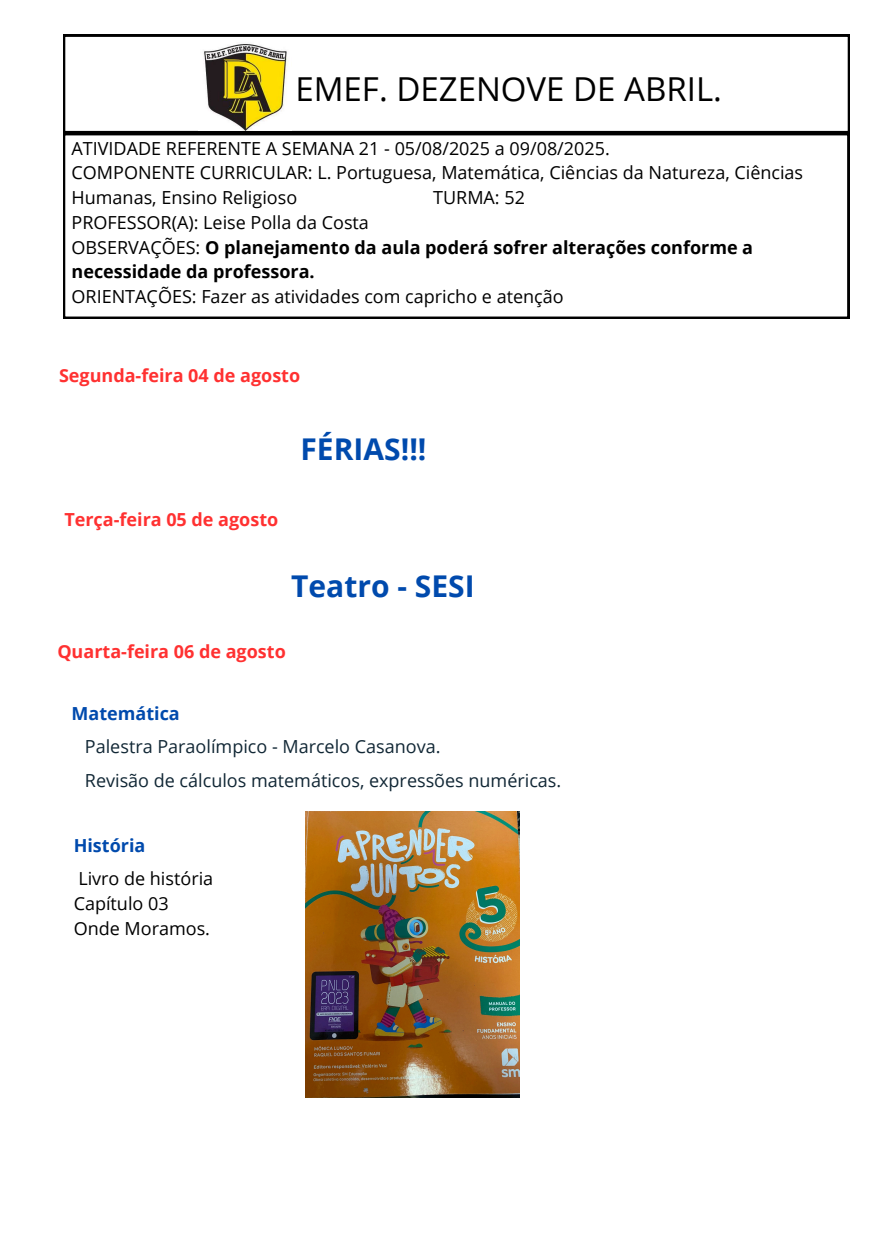
<style>
.page{position:relative;width:894px;height:1233px;background:#fff}
.page>*{position:absolute;margin:0;border:0;box-sizing:border-box;transform-origin:0 0}
.t1{font:33px "Open Sans";color:#000}
.t2{font:700 30px "Open Sans";color:#004aad}
.t3{font:18px/24.8px "Open Sans";color:#000}
.t4{font:700 18px/24.8px "Open Sans";color:#000}
.t5{font:18px "Open Sans";color:#112735}
.t6{font:700 18px "Open Sans";color:#ff3131}
.t7{font:700 18px "Open Sans";color:#004aad}
.s1{font-weight:400}
</style>
<div class="page">
<svg style="left:63px;top:35px;width:786px;height:98px"></svg>
<svg style="left:63px;top:133px;width:786px;height:186px"></svg>
<img style="left:199px;top:38px;width:92px;height:92px">
<img style="left:306px;top:811px;width:213px;height:286px">
<h2 class="t1" style="left:295px;top:66px;width:428px">EMEF. DEZENOVE DE ABRIL.</h2>
<p class="t3" style="left:72px;top:135px;width:539px">ATIVIDADE REFERENTE A SEMANA 21 - 05/08/2025 a 09/08/2025.</p>
<p class="t3" style="left:72px;top:160px;width:733px">COMPONENTE CURRICULAR: L. Portuguesa, Matemática, Ciências da Natureza, Ciências<br>Humanas, Ensino Religioso</p>
<p class="t3" style="left:433px;top:185px;width:93px">TURMA: 52</p>
<p class="t3" style="left:72px;top:210px;width:299px">PROFESSOR(A): Leise Polla da Costa</p>
<p class="t4" style="left:72px;top:234px;width:683px"><span class="s1">OBSERVAÇÕES:</span> O planejamento da aula poderá sofrer alterações conforme a necessidade da professora.</p>
<p class="t3" style="left:72px;top:284px;width:493px">ORIENTAÇÕES: Fazer as atividades com capricho e atenção</p>
<h4 class="t6" style="left:59px;top:363px;width:243px">Segunda-feira 04 de agosto</h4>
<h1 class="t2" style="left:300px;top:428px;width:127px">FÉRIAS!!!</h1>
<h4 class="t6" style="left:64px;top:506px;width:215px">Terça-feira 05 de agosto</h4>
<h3 class="t2" style="left:291px;top:565px;width:185px">Teatro - SESI</h3>
<h4 class="t6" style="left:57px;top:639px;width:230px">Quarta-feira 06 de agosto</h4>
<h4 class="t7" style="left:72px;top:700px;width:110px">Matemática</h4>
<p class="t5" style="left:85px;top:734px;width:357px">Palestra Paraolímpico - Marcelo Casanova.</p>
<p class="t5" style="left:85px;top:768px;width:478px">Revisão de cálculos matemáticos, expressões numéricas.</p>
<p class="t7" style="left:74px;top:833px;width:73px">História</p>
<h4 class="t3" style="left:78px;top:866px;width:136px">Livro de história</h4>
<p class="t3" style="left:74px;top:890px;width:96px">Capítulo 03</p>
<p class="t3" style="left:74px;top:915px;width:138px">Onde Moramos.</p>
</div>
